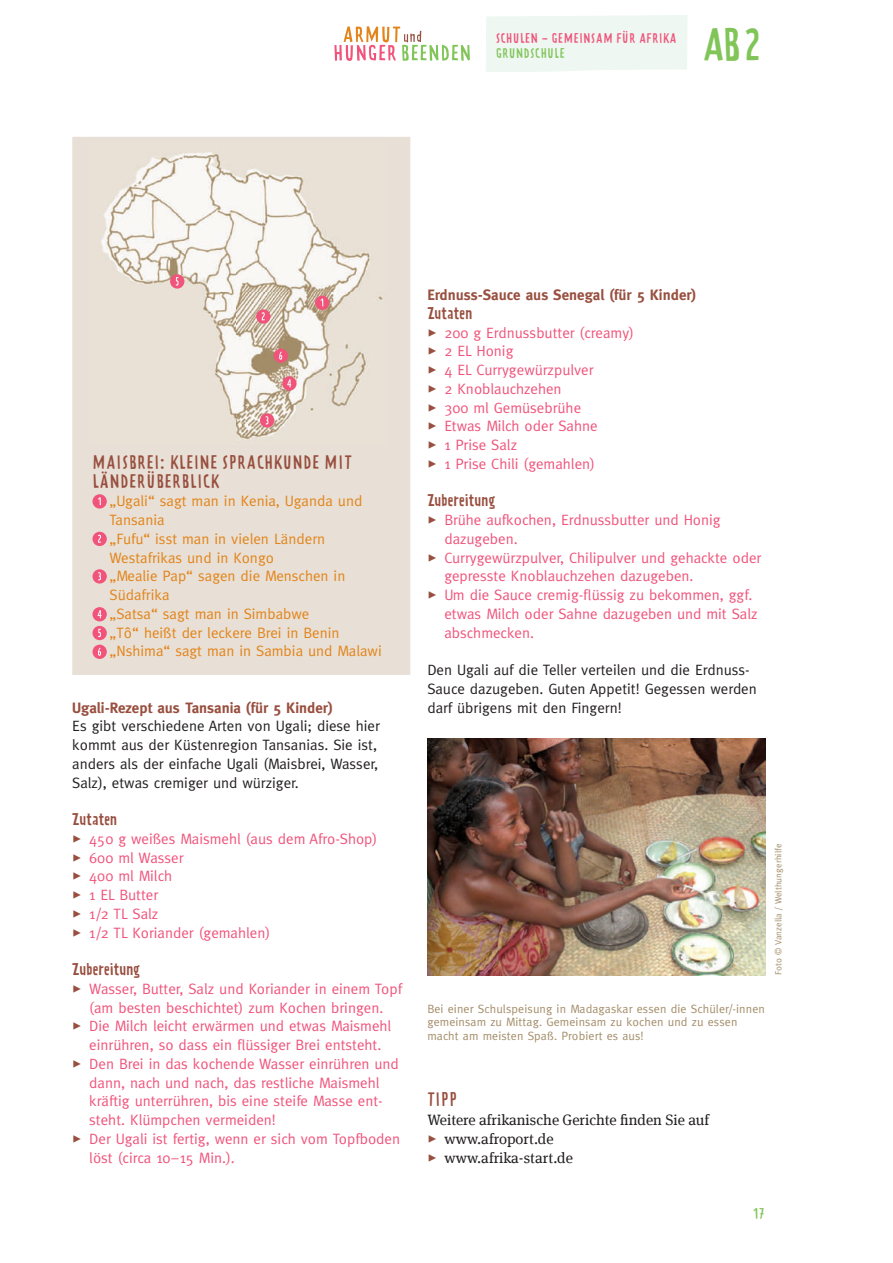
<style>
.page{position:relative;width:893px;height:1263px;background:#fff}
.page>*{position:absolute;margin:0;border:0;box-sizing:border-box;transform-origin:0 0}
.t1{font:45px "Prater Block Two Fill";color:#81c559}
.t2{font:18.75px/18.8px "Prater Block Two Fill";letter-spacing:-.05em;color:#984f3f}
.t3{font:15px/18.8px "Meta";color:#f0547b}
.t4{font:15px/18.8px "Meta";color:#231f20}
.t5{font:15px/18.8px "Meta";color:#e2841a}
.t6{font:15px "Meta Serif Offc Pro";color:#231f20}
.t7{font:700 15px "Meta";color:#984f3f}
.t8{font:15px "Prater Sans One";letter-spacing:.01em;color:#984f3f}
.t9{font:15px "Prater Block Two Fill";color:#81c559}
.t10{font:13.5px "Prater Block Two Fill";letter-spacing:-.05em;color:#f0547b}
.t11{font:13.5px "Prater Block Two Fill";letter-spacing:-.05em;color:#81c559}
.t12{font:12px/13.5px "Meta";letter-spacing:.01em;color:#a38d69}
.t13{font:9px "Meta";letter-spacing:.01em;color:#a38d69}
.s1{color:#984f3f}
</style>
<div class="page">
<div style="left:486px;top:15px;width:201px;height:57px;background:#eef7f1"></div>
<svg style="left:334px;top:26px;width:136px;height:35px"></svg>
<img style="left:427px;top:739px;width:338px;height:236px">
<div style="left:72px;top:137px;width:338px;height:538px;background:#e8e0d6"></div>
<img style="left:87px;top:141px;width:300px;height:304px">
<svg style="left:315px;top:296px;width:14px;height:14px"></svg>
<div style="left:256px;top:309px;width:14px;height:15px;background:#f0547b;border-radius:50%"></div>
<svg style="left:262px;top:312px;width:3px;height:8px"></svg>
<div style="left:260px;top:413px;width:14px;height:15px;background:#f0547b;border-radius:50%"></div>
<svg style="left:265px;top:416px;width:4px;height:8px"></svg>
<svg style="left:282px;top:376px;width:15px;height:15px"></svg>
<svg style="left:287px;top:379px;width:4px;height:8px"></svg>
<div style="left:170px;top:274px;width:14px;height:15px;background:#f0547b;border-radius:50%"></div>
<svg style="left:176px;top:277px;width:3px;height:9px"></svg>
<div style="left:274px;top:349px;width:14px;height:14px;background:#f0547b;border-radius:50%"></div>
<svg style="left:279px;top:351px;width:3px;height:9px"></svg>
<div style="left:92px;top:494px;width:15px;height:15px;background:#f0547b;border-radius:50%"></div>
<svg style="left:98px;top:497px;width:3px;height:8px"></svg>
<div style="left:92px;top:532px;width:15px;height:14px;background:#f0547b;border-radius:50%"></div>
<svg style="left:98px;top:535px;width:3px;height:8px"></svg>
<div style="left:92px;top:569px;width:15px;height:15px;background:#f0547b;border-radius:50%"></div>
<svg style="left:98px;top:572px;width:3px;height:8px"></svg>
<div style="left:92px;top:607px;width:15px;height:14px;background:#f0547b;border-radius:50%"></div>
<svg style="left:98px;top:610px;width:3px;height:8px"></svg>
<div style="left:92px;top:626px;width:15px;height:14px;background:#f0547b;border-radius:50%"></div>
<svg style="left:98px;top:629px;width:3px;height:8px"></svg>
<div style="left:92px;top:645px;width:15px;height:14px;background:#f0547b;border-radius:50%"></div>
<svg style="left:98px;top:647px;width:3px;height:9px"></svg>
<p class="t10" style="left:496px;top:29px;width:183px">SCHULEN – GEMEINSAM FÜR AFRIKA</p>
<p class="t11" style="left:496px;top:44px;width:71px">GRUNDSCHULE</p>
<h1 class="t1" style="left:703px;top:17px;width:64px">AB 2</h1>
<p class="t2" style="left:92px;top:452px;width:262px">MAISBREI: KLEINE SPRACHKUNDE MIT<br>LÄNDERÜBERBLICK</p>
<p class="t5" style="left:109px;top:491px;width:274px">„Ugali“ sagt man in Kenia, Uganda und<br>Tansania<br>„Fufu“ isst man in vielen Ländern<br>Westafrikas und in Kongo<br>„Mealie Pap“ sagen die Menschen in<br>Südafrika<br>„Satsa“ sagt man in Simbabwe<br>„Tô“ heißt der leckere Brei in Benin „Nshima“ sagt man in Sambia und Malawi</p>
<p class="t7" style="left:72px;top:699px;width:262px">Ugali-Rezept aus Tansania (für 5 Kinder)</p>
<p class="t4" style="left:72px;top:716px;width:309px">Es gibt verschiedene Arten von Ugali; diese hier kommt aus der Küstenregion Tansanias. Sie ist, anders als der einfache Ugali (Maisbrei, Wasser, Salz), etwas cremiger und würziger.</p>
<p class="t8" style="left:72px;top:810px;width:46px">Zutaten</p>
<p class="t3" style="left:72px;top:829px;width:307px"><span class="s1">✓</span> 450 g weißes Maismehl (aus dem Afro-Shop)</p>
<p class="t3" style="left:72px;top:848px;width:113px"><span class="s1">✓</span> 600 ml Wasser</p>
<p class="t3" style="left:72px;top:866px;width:101px"><span class="s1">✓</span> 400 ml Milch</p>
<p class="t3" style="left:72px;top:885px;width:87px"><span class="s1">✓</span> 1 EL Butter</p>
<p class="t3" style="left:72px;top:904px;width:88px"><span class="s1">✓</span> 1/2 TL Salz</p>
<p class="t3" style="left:72px;top:923px;width:199px"><span class="s1">✓</span> 1/2 TL Koriander (gemahlen)</p>
<p class="t8" style="left:72px;top:960px;width:69px">Zubereitung</p>
<p class="t3" style="left:72px;top:979px;width:331px;text-align:center"><span class="s1">✓</span> Wasser, Butter, Salz und Koriander in einem Topf (am besten beschichtet) zum Kochen bringen.</p>
<p class="t3" style="left:72px;top:1016px;width:321px;text-align:center"><span class="s1">✓</span> Die Milch leicht erwärmen und etwas Maismehl einrühren, so dass ein flüssiger Brei entsteht.</p>
<p class="t3" style="left:89px;top:1054px;width:311px;text-indent:-17px"><span class="s1">✓</span> Den Brei in das kochende Wasser einrühren und dann, nach und nach, das restliche Maismehl kräftig unterrühren, bis eine steife Masse ent&shy;steht. Klümpchen vermeiden!</p>
<p class="t3" style="left:89px;top:1129px;width:312px;text-indent:-17px"><span class="s1">✓</span> Der Ugali ist fertig, wenn er sich vom Topfboden löst (circa 10–15 Min.).</p>
<p class="t7" style="left:427px;top:286px;width:271px">Erdnuss-Sauce aus Senegal (für 5 Kinder)</p>
<p class="t8" style="left:427px;top:304px;width:46px">Zutaten</p>
<p class="t3" style="left:427px;top:323px;width:208px"><span class="s1">✓</span> 200 g Erdnussbutter (creamy)</p>
<p class="t3" style="left:427px;top:341px;width:88px"><span class="s1">✓</span> 2 EL Honig</p>
<p class="t3" style="left:427px;top:360px;width:168px"><span class="s1">✓</span> 4 EL Currygewürzpulver</p>
<p class="t3" style="left:427px;top:379px;width:136px"><span class="s1">✓</span> 2 Knoblauchzehen</p>
<p class="t3" style="left:427px;top:398px;width:155px"><span class="s1">✓</span> 300 ml Gemüsebrühe</p>
<p class="t3" style="left:427px;top:416px;width:172px"><span class="s1">✓</span> Etwas Milch oder Sahne</p>
<p class="t3" style="left:427px;top:435px;width:91px"><span class="s1">✓</span> 1 Prise Salz</p>
<p class="t3" style="left:427px;top:454px;width:169px"><span class="s1">✓</span> 1 Prise Chili (gemahlen)</p>
<p class="t8" style="left:427px;top:492px;width:69px">Zubereitung</p>
<p class="t3" style="left:444px;top:510px;width:278px;text-indent:-17px"><span class="s1">✓</span> Brühe aufkochen, Erdnussbutter und Honig dazugeben.</p>
<p class="t3" style="left:444px;top:548px;width:318px;text-indent:-17px"><span class="s1">✓</span> Currygewürzpulver, Chilipulver und gehackte oder gepresste Knoblauchzehen dazugeben.</p>
<p class="t3" style="left:444px;top:585px;width:315px;text-indent:-17px"><span class="s1">✓</span> Um die Sauce cremig-flüssig zu bekommen, ggf. etwas Milch oder Sahne dazugeben und mit Salz abschmecken.</p>
<p class="t4" style="left:427px;top:660px;width:331px">Den Ugali auf die Teller verteilen und die Erdnuss-<br>Sauce dazugeben. Guten Appetit! Gegessen werden darf übrigens mit den Fingern!</p>
<p class="t13" style="left:773px;top:975px;width:133px;rotate:-90deg">Foto © Vanzella / Welthungerhilfe</p>
<p class="t12" style="left:427px;top:1001px;width:339px">Bei einer Schulspeisung in Madagaskar essen die Schüler/-innen gemeinsam zu Mittag. Gemeinsam zu kochen und zu essen macht am meisten Spaß. Probiert es aus!</p>
<p class="t2" style="left:427px;top:1090px;width:33px">TIPP</p>
<p class="t6" style="left:427px;top:1109px;width:283px">Weitere afrikanische Gerichte finden Sie auf</p>
<p class="t6" style="left:427px;top:1128px;width:128px"><span class="s1">✓</span> www.afroport.de</p>
<p class="t6" style="left:427px;top:1146px;width:147px"><span class="s1">✓</span> www.afrika-start.de</p>
<p class="t9" style="left:753px;top:1204px;width:14px">17</p>
</div>
